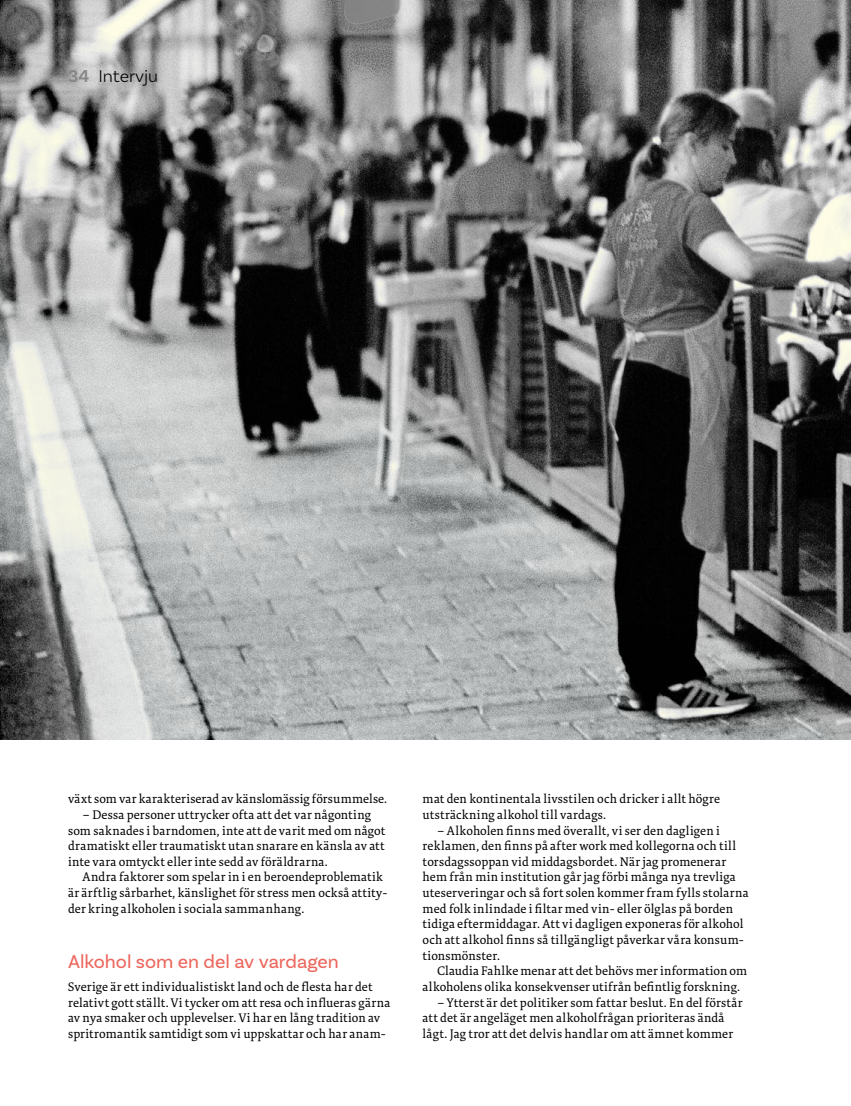
<style>
.page{position:relative;width:851px;height:1106px;background:#fff}
.page>*{position:absolute;margin:0;border:0;box-sizing:border-box;transform-origin:0 0}
.t1{font:19.5px "Basic Sans";color:#ec665c}
.t2{font:300 18px "Basic Sans";color:#000}
.t3{font:12.75px/15.6px "Tundra OT";letter-spacing:.015em;color:#000}
.s1{font-weight:600;color:#878787}
</style>
<div class="page">
<img style="left:0;top:0;width:850px;height:739px">
<h2 class="t2" style="left:68px;top:65px;width:91px"><span class="s1">34</span> Intervju</h2>
<p class="t3" style="left:68px;top:791px;width:320px">växt som var karakteriserad av känslomässig försummelse.</p>
<p class="t3" style="left:68px;top:807px;width:319px;text-indent:14px">– Dessa personer uttrycker ofta att det var någonting som saknades i barndomen, inte att de varit med om något dramatiskt eller traumatiskt utan snarare en känsla av att inte vara omtyckt eller inte sedd av föräldrarna.</p>
<p class="t3" style="left:68px;top:870px;width:321px;text-indent:14px">Andra faktorer som spelar in i en beroendeproblematik är ärftlig sårbarhet, känslighet för stress men också attity&shy;der kring alkoholen i sociala sammanhang.</p>
<h1 class="t1" style="left:68px;top:949px;width:272px">Alkohol som en del av vardagen</h1>
<p class="t3" style="left:68px;top:979px;width:323px">Sverige är ett individualistiskt land och de flesta har det relativt gott ställt. Vi tycker om att resa och influeras gärna av nya smaker och upplevelser. Vi har en lång tradition av spritromantik samtidigt som vi uppskattar och har anam-</p>
<p class="t3" style="left:422px;top:791px;width:299px">mat den kontinentala livsstilen och dricker i allt högre utsträckning alkohol till vardags.</p>
<p class="t3" style="left:422px;top:823px;width:327px;text-indent:14px">– Alkoholen finns med överallt, vi ser den dagligen i reklamen, den finns på after work med kollegorna och till torsdagssoppan vid middagsbordet. När jag promenerar hem från min institution går jag förbi många nya trevliga uteserveringar och så fort solen kommer fram fylls stolarna med folk inlindade i filtar med vin- eller ölglas på borden tidiga eftermiddagar. Att vi dagligen exponeras för alkohol och att alkohol finns så tillgängligt påverkar våra konsum&shy;tionsmönster.</p>
<p class="t3" style="left:422px;top:963px;width:326px;text-indent:14px">Claudia Fahlke menar att det behövs mer information om alkoholens olika konsekvenser utifrån befintlig forskning.</p>
<p class="t3" style="left:422px;top:995px;width:321px;text-indent:14px">– Ytterst är det politiker som fattar beslut. En del förstår att det är angeläget men alkoholfrågan prioriteras ändå lågt. Jag tror att det delvis handlar om att ämnet kommer</p>
</div>
